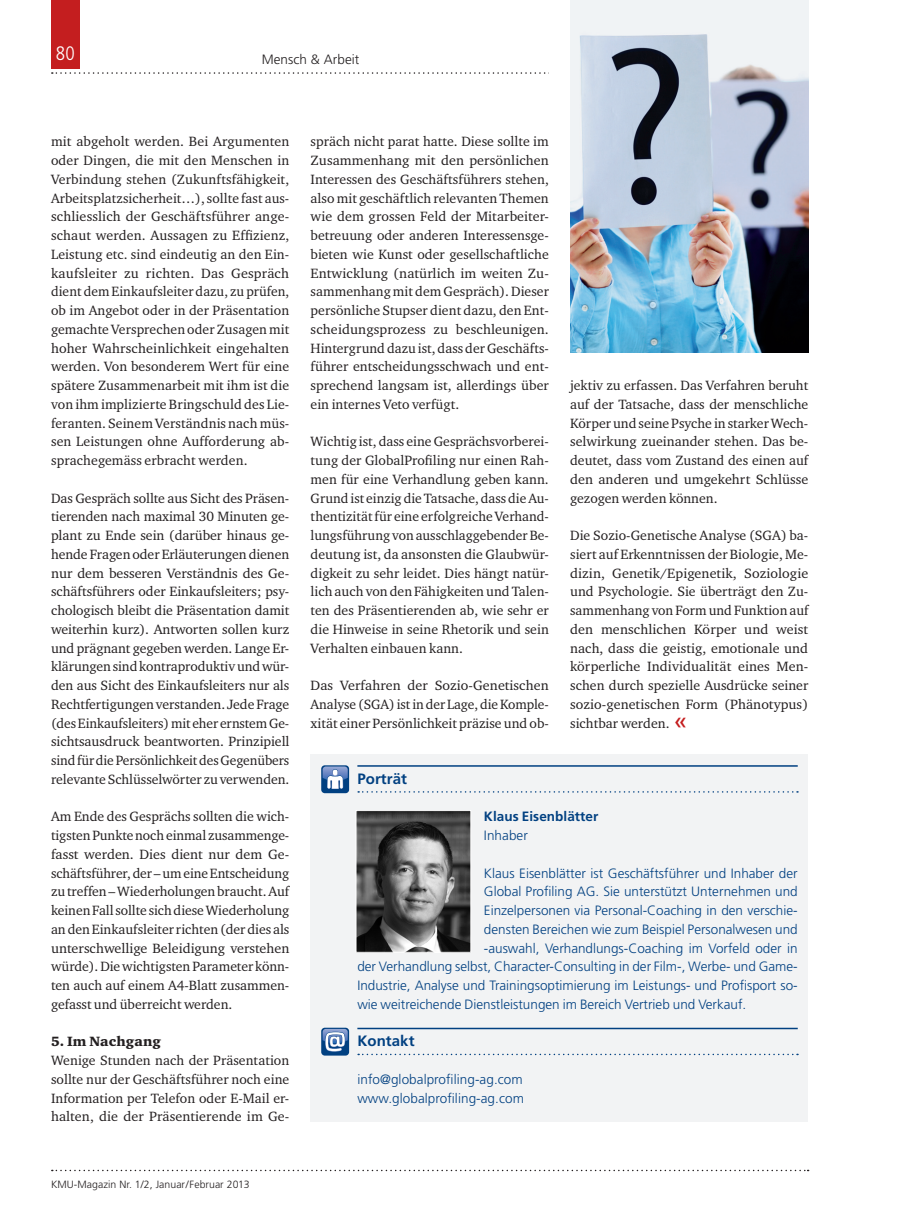
<style>
.page{position:relative;width:902px;height:1212px;background:#fff}
.page>*{position:absolute;margin:0;border:0;box-sizing:border-box;transform-origin:0 0}
.Pagina{font:300 condensed 19.5px "Frutiger LT Std";color:#fff}
.ServiceBox_Titel{font:700 15px "Frutiger LT Std";letter-spacing:.005em;color:#014081}
.Grundtext{font:13.8px/18.8px "Charter ITC";letter-spacing:.005em;color:#231f20;text-align:justify}
.Sub_Zwischentitel{font:13.8px "Charter ITC Blac";letter-spacing:.005em;color:#231f20}
.ServiceBox_Grundtext{font:300 13.5px "Frutiger LT Std";color:#014081}
.ServiceBox_Grundtext-2{font:700 13.5px "Frutiger LT Std";letter-spacing:.005em;color:#014081}
.Kapitel{font:300 13.5px "Frutiger LT Std";letter-spacing:.005em;color:#231f20}
.Signatur{font:300 10.5px "Frutiger LT Std";letter-spacing:.005em;color:#231f20}
.s1{font-family:"Frutiger LT Std";font-size:24px;color:#c41e1f}
</style>
<div class="page">
<svg style="left:52px;top:1170px;width:756px;height:1px"></svg>
<div style="left:51px;top:0;width:29px;height:68px;background:#c41e1f"></div>
<svg style="left:52px;top:72px;width:497px;height:2px"></svg>
<img style="left:570px;top:0;width:238px;height:353px">
<div style="left:310px;top:754px;width:498px;height:367px;background:#f2f3f4"></div>
<hr style="left:357px;top:765px;width:440px;height:2px;background:#014081">
<svg style="left:358px;top:791px;width:439px;height:2px"></svg>
<hr style="left:357px;top:1028px;width:440px;height:1px;background:#014081">
<svg style="left:358px;top:1054px;width:439px;height:1px"></svg>
<div style="left:321px;top:765px;width:28px;height:28px;background:#014081;border-radius:4px"></div>
<svg style="left:322px;top:766px;width:26px;height:23px"></svg>
<div style="left:321px;top:1028px;width:28px;height:27px;background:#014081;border-radius:4px"></div>
<svg style="left:322px;top:1029px;width:26px;height:22px"></svg>
<img style="left:357px;top:812px;width:112px;height:139px">
<div style="left:355px;top:810px;width:116px;height:143px;border:1px solid #fff"></div>
<p class="Pagina" style="left:56px;top:42px;width:20px">80</p>
<p class="Kapitel" style="left:262px;top:51px;width:99px">Mensch &amp; Arbeit</p>
<p class="Grundtext" style="left:51px;top:132px;width:240px">mit abgeholt werden. Bei Argumenten oder Dingen, die mit den Menschen in Verbindung stehen (Zukunftsfähigkeit, Arbeitsplatzsicherheit…), sollte fast aus&shy;schliesslich der Geschäftsführer ange&shy;schaut werden. Aussagen zu Effizienz, Leistung etc. sind eindeutig an den Ein&shy;kaufsleiter zu richten. Das Gespräch dient dem Einkaufsleiter dazu, zu prüfen, ob im Angebot oder in der Präsentation gemachte Versprechen oder Zusagen mit hoher Wahrscheinlichkeit eingehalten werden. Von besonderem Wert für eine spätere Zusammenarbeit mit ihm ist die von ihm implizierte Bringschuld des Lie&shy;feranten. Seinem Verständnis nach müs&shy;sen Leistungen ohne Aufforderung ab&shy;sprachegemäss erbracht werden.</p>
<p class="Grundtext" style="left:51px;top:488px;width:240px">Das Gespräch sollte aus Sicht des Präsen&shy;tierenden nach maximal 30 Minuten ge&shy;plant zu Ende sein (darüber hinaus ge&shy;hende Fragen oder Erläuterungen dienen nur dem besseren Verständnis des Ge&shy;schäftsführers oder Einkaufsleiters; psy&shy;chologisch bleibt die Präsentation damit weiterhin kurz). Antworten sollen kurz und prägnant gegeben werden. Lange Er&shy;klärungen sind kontraproduktiv und wür&shy;den aus Sicht des Einkaufsleiters nur als Rechtfertigungen verstanden. Jede Frage (des Einkaufsleiters) mit eher ernstem Ge&shy;sichtsausdruck beantworten. Prinzipiell sind für die Persönlichkeit des Gegenübers relevante Schlüsselwörter zu verwenden.</p>
<p class="Grundtext" style="left:51px;top:807px;width:240px">Am Ende des Gesprächs sollten die wich&shy;tigsten Punkte noch einmal zusammenge&shy;fasst werden. Dies dient nur dem Ge&shy;schäftsführer, der – um eine Entscheidung zu treffen – Wiederholungen braucht. Auf keinen Fall sollte sich diese Wiederholung an den Einkaufsleiter richten (der dies als unterschwellige Beleidigung verstehen würde). Die wichtigsten Parameter könn&shy;ten auch auf einem A4-Blatt zusammen&shy;gefasst und überreicht werden.</p>
<p class="Sub_Zwischentitel" style="left:51px;top:1033px;width:111px">5. Im Nachgang</p>
<p class="Grundtext" style="left:51px;top:1051px;width:240px">Wenige Stunden nach der Präsentation sollte nur der Geschäftsführer noch eine Information per Telefon oder E-Mail er&shy;halten, die der Präsentierende im Ge-</p>
<p class="Grundtext" style="left:310px;top:132px;width:240px">spräch nicht parat hatte. Diese sollte im Zusammenhang mit den persönlichen Interessen des Geschäftsführers stehen, also mit geschäftlich relevanten Themen wie dem grossen Feld der Mitarbeiter&shy;betreuung oder anderen Interessensge&shy;bieten wie Kunst oder gesellschaftliche Entwicklung (natürlich im weiten Zu&shy;sammenhang mit dem Gespräch). Dieser persönliche Stupser dient dazu, den Ent&shy;scheidungsprozess zu beschleunigen.<br>Hintergrund dazu ist, dass der Geschäfts&shy;führer entscheidungsschwach und ent&shy;sprechend langsam ist, allerdings über ein internes Veto verfügt.</p>
<p class="Grundtext" style="left:310px;top:432px;width:240px">Wichtig ist, dass eine Gesprächsvorberei&shy;tung der GlobalProfiling nur einen Rah&shy;men für eine Verhandlung geben kann.<br>Grund ist einzig die Tatsache, dass die Au&shy;thentizität für eine erfolgreiche Verhand&shy;lungsführung von ausschlaggebender Be&shy;deutung ist, da ansonsten die Glaubwür&shy;digkeit zu sehr leidet. Dies hängt natür&shy;lich auch von den Fähigkeiten und Talen&shy;ten des Präsentierenden ab, wie sehr er die Hinweise in seine Rhetorik und sein Verhalten einbauen kann.</p>
<p class="Grundtext" style="left:310px;top:676px;width:240px">Das Verfahren der Sozio-Genetischen Analyse (SGA) ist in der Lage, die Komple&shy;xität einer Persönlichkeit präzise und ob-</p>
<p class="ServiceBox_Titel" style="left:357px;top:770px;width:51px">Porträt</p>
<p class="Grundtext" style="left:570px;top:376px;width:240px">jektiv zu erfassen. Das Verfahren beruht auf der Tatsache, dass der menschliche Körper und seine Psyche in starker Wech&shy;selwirkung zueinander stehen. Das be&shy;deutet, dass vom Zustand des einen auf den anderen und umgekehrt Schlüsse gezogen werden können.</p>
<p class="Grundtext" style="left:570px;top:526px;width:240px">Die Sozio-Genetische Analyse (SGA) ba&shy;siert auf Erkenntnissen der Biologie, Me&shy;dizin, Genetik/Epigenetik, Soziologie und Psychologie. Sie überträgt den Zu&shy;sammenhang von Form und Funktion auf den menschlichen Körper und weist nach, dass die geistig, emotionale und körperliche Individualität eines Men&shy;schen durch spezielle Ausdrücke seiner sozio-genetischen Form (Phänotypus) sichtbar werden. <span class="s1">«</span></p>
<p class="ServiceBox_Grundtext-2" style="left:484px;top:809px;width:116px">Klaus Eisenblätter</p>
<p class="ServiceBox_Grundtext" style="left:484px;top:828px;width:45px">Inhaber</p>
<p class="ServiceBox_Grundtext" style="left:484px;top:865px;width:315px">Klaus Eisenblätter ist Geschäftsführer und Inhaber der</p>
<p class="ServiceBox_Grundtext" style="left:484px;top:884px;width:315px">Global Profiling AG. Sie unterstützt Unternehmen und</p>
<p class="ServiceBox_Grundtext" style="left:484px;top:903px;width:315px">Einzelpersonen via Personal-Coaching in den verschie-</p>
<p class="ServiceBox_Grundtext" style="left:484px;top:922px;width:315px">densten Bereichen wie zum Beispiel Personalwesen und</p>
<p class="ServiceBox_Grundtext" style="left:484px;top:940px;width:315px">-auswahl, Verhandlungs-Coaching im Vorfeld oder in</p>
<p class="ServiceBox_Grundtext" style="left:357px;top:959px;width:442px">der Verhandlung selbst, Character-Consulting in der Film-, Werbe- und Game-</p>
<p class="ServiceBox_Grundtext" style="left:357px;top:978px;width:442px">Industrie, Analyse und Trainingsoptimierung im Leistungs- und Profisport so-</p>
<p class="ServiceBox_Grundtext" style="left:357px;top:997px;width:390px">wie weitreichende Dienstleistungen im Bereich Vertrieb und Verkauf.</p>
<p class="ServiceBox_Titel" style="left:357px;top:1032px;width:59px">Kontakt</p>
<p class="ServiceBox_Grundtext" style="left:357px;top:1072px;width:167px">info@globalprofiling-ag.com</p>
<p class="ServiceBox_Grundtext" style="left:357px;top:1090px;width:168px">www.globalprofiling-ag.com</p>
<p class="Signatur" style="left:51px;top:1178px;width:200px">KMU-Magazin Nr. 1/2, Januar/Februar 2013</p>
</div>
